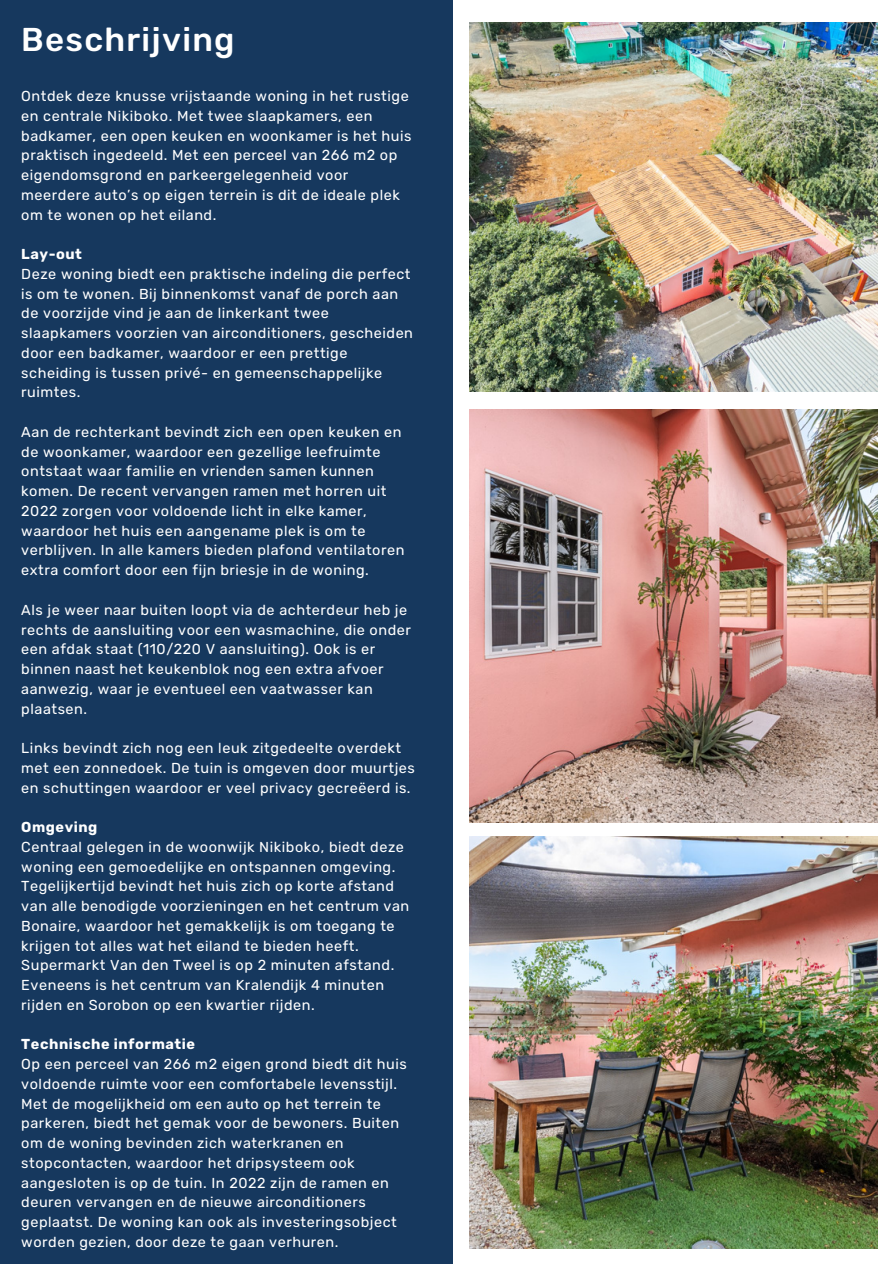
<style>
.page{position:relative;width:893px;height:1264px;background:#fff}
.page>*{position:absolute;margin:0;border:0;box-sizing:border-box;transform-origin:0 0}
.t1{font:500 33px "Rubik";letter-spacing:.04em;color:#fff}
.t2{font:14.4px/19.8px "Rubik";letter-spacing:.04em;color:#fff}
.t3{font:700 14.4px "Rubik";letter-spacing:.04em;color:#fff}
</style>
<div class="page">
<div style="left:0;top:0;width:452px;height:1263px;background:#16385e"></div>
<img style="left:469px;top:22px;width:408px;height:369px">
<img style="left:469px;top:410px;width:408px;height:412px">
<img style="left:469px;top:836px;width:408px;height:412px">
<p class="t1" style="left:21px;top:20px;width:215px">Beschrijving</p>
<p class="t2" style="left:21px;top:86px;width:391px">Ontdek deze knusse vrijstaande woning in het rustige en centrale Nikiboko. Met twee slaapkamers, een badkamer, een open keuken en woonkamer is het huis praktisch ingedeeld. Met een perceel van 266 m2 op eigendomsgrond en parkeergelegenheid voor meerdere auto’s op eigen terrein is dit de ideale plek om te wonen op het eiland.</p>
<p class="t3" style="left:21px;top:246px;width:62px">Lay-out</p>
<p class="t2" style="left:21px;top:264px;width:393px">Deze woning biedt een praktische indeling die perfect is om te wonen. Bij binnenkomst vanaf de porch aan de voorzijde vind je aan de linkerkant twee slaapkamers voorzien van airconditioners, gescheiden door een badkamer, waardoor er een prettige scheiding is tussen privé- en gemeenschappelijke ruimtes.</p>
<p class="t2" style="left:21px;top:422px;width:384px">Aan de rechterkant bevindt zich een open keuken en de woonkamer, waardoor een gezellige leefruimte ontstaat waar familie en vrienden samen kunnen komen. De recent vervangen ramen met horren uit 2022 zorgen voor voldoende licht in elke kamer, waardoor het huis een aangename plek is om te verblijven. In alle kamers bieden plafond ventilatoren extra comfort door een fijn briesje in de woning.</p>
<p class="t2" style="left:21px;top:600px;width:391px">Als je weer naar buiten loopt via de achterdeur heb je rechts de aansluiting voor een wasmachine, die onder een afdak staat (110/220 V aansluiting). Ook is er binnen naast het keukenblok nog een extra afvoer aanwezig, waar je eventueel een vaatwasser kan plaatsen.</p>
<p class="t2" style="left:21px;top:738px;width:395px">Links bevindt zich nog een leuk zitgedeelte overdekt met een zonnedoek. De tuin is omgeven door muurtjes en schuttingen waardoor er veel privacy gecreëerd is.</p>
<p class="t3" style="left:21px;top:818px;width:78px">Omgeving</p>
<p class="t2" style="left:21px;top:837px;width:389px">Centraal gelegen in de woonwijk Nikiboko, biedt deze woning een gemoedelijke en ontspannen omgeving.<br>Tegelijkertijd bevindt het huis zich op korte afstand van alle benodigde voorzieningen en het centrum van Bonaire, waardoor het gemakkelijk is om toegang te krijgen tot alles wat het eiland te bieden heeft.<br>Supermarkt Van den Tweel is op 2 minuten afstand.<br>Eveneens is het centrum van Kralendijk 4 minuten rijden en Sorobon op een kwartier rijden.</p>
<p class="t3" style="left:21px;top:1035px;width:175px">Technische informatie</p>
<p class="t2" style="left:21px;top:1054px;width:387px">Op een perceel van 266 m2 eigen grond biedt dit huis voldoende ruimte voor een comfortabele levensstijl.<br>Met de mogelijkheid om een auto op het terrein te parkeren, biedt het gemak voor de bewoners. Buiten om de woning bevinden zich waterkranen en stopcontacten, waardoor het dripsysteem ook aangesloten is op de tuin. In 2022 zijn de ramen en deuren vervangen en de nieuwe airconditioners geplaatst. De woning kan ook als investeringsobject worden gezien, door deze te gaan verhuren.</p>
</div>
